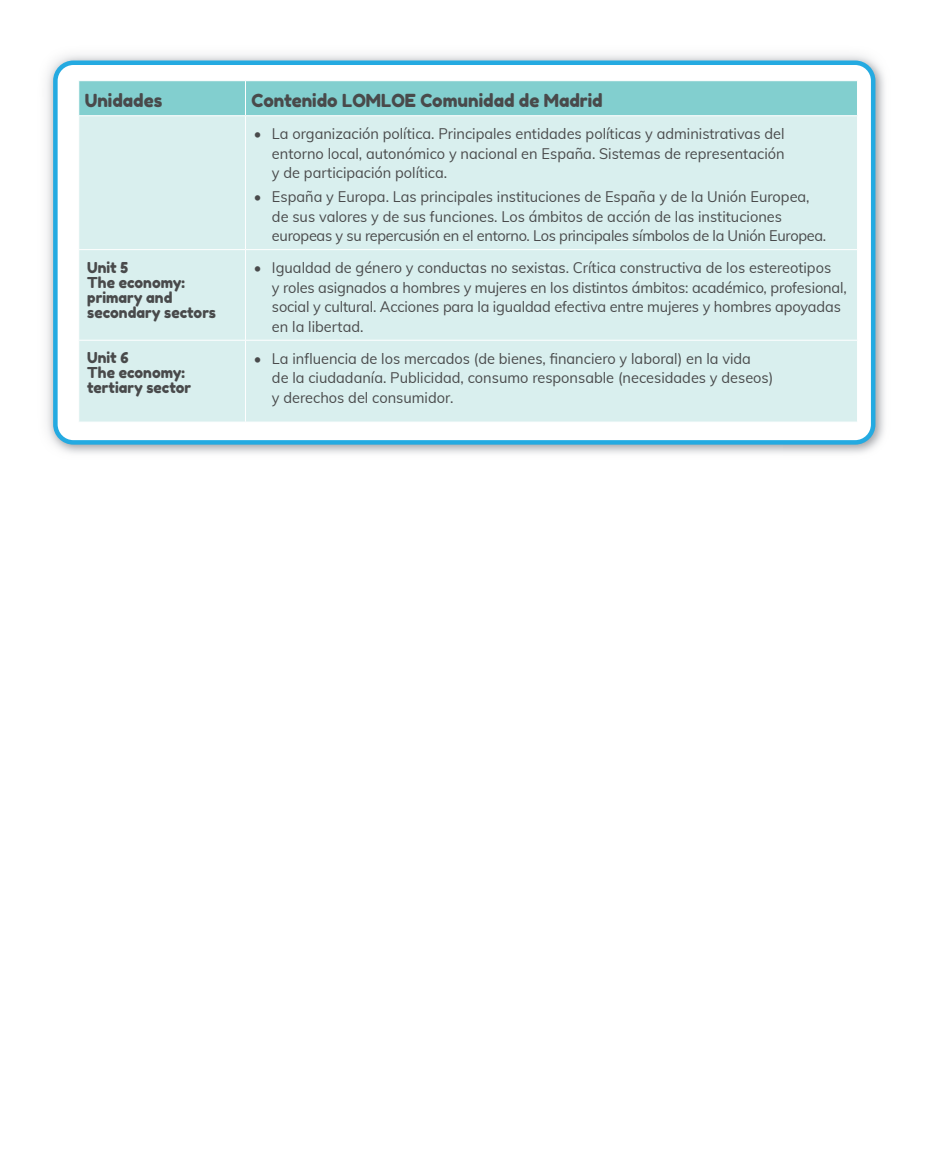
<style>
.page{position:relative;width:928px;height:1174px;background:#fff}
.page>*{position:absolute;margin:0;border:0;box-sizing:border-box;transform-origin:0 0}
.t1{font:18px "Fredoka One";color:#494a4b}
.t2{font:15px/19.5px "Muli";color:#494a4b}
.t3{font:15px/15px "Fredoka One";color:#494a4b}
.s1{font-weight:300}
</style>
<div class="page">
<img style="left:47px;top:96px;width:1px;height:334px">
<img style="left:48px;top:55px;width:837px;height:399px">
<div style="left:55px;top:63px;width:818px;height:379px;background:#fff;border-radius:18px"></div>
<div style="left:53px;top:60px;width:822px;height:385px;border:4px solid #24aae1;border-radius:18px"></div>
<div style="left:79px;top:81px;width:778px;height:34px;background:#82cfcf"></div>
<div style="left:79px;top:116px;width:778px;height:306px;background:#d9efee"></div>
<hr style="left:245px;top:81px;width:1px;height:34px;background:#fff">
<hr style="left:245px;top:116px;width:1px;height:133px;background:#fff">
<hr style="left:78px;top:249px;width:167px;height:1px;background:#fff">
<hr style="left:245px;top:249px;width:613px;height:1px;background:#fff">
<hr style="left:245px;top:250px;width:1px;height:90px;background:#fff">
<hr style="left:78px;top:340px;width:167px;height:1px;background:#fff">
<hr style="left:245px;top:340px;width:613px;height:1px;background:#fff">
<hr style="left:245px;top:341px;width:1px;height:81px;background:#fff">
<p class="t1" style="left:85px;top:89px;width:79px">Unidades</p>
<p class="t1" style="left:251px;top:89px;width:353px">Contenido LOMLOE Comunidad de Madrid</p>
<p class="t2" style="left:272px;top:123px;width:514px;text-align:justify;text-indent:-18px"><span class="s1">•</span> La organización política. Principales entidades políticas y administrativas del entorno local, autonómico y nacional en España. Sistemas de representación y de participación política.</p>
<p class="t2" style="left:272px;top:186px;width:556px;text-indent:-18px"><span class="s1">•</span> España y Europa. Las principales instituciones de España y de la Unión Europea, de sus valores y de sus funciones. Los ámbitos de acción de las instituciones europeas y su repercusión en el entorno. Los principales símbolos de la Unión Europea.</p>
<p class="t3" style="left:87px;top:260px;width:130px">Unit 5<br>The economy: primary and secondary sectors</p>
<p class="t2" style="left:272px;top:257px;width:576px;text-indent:-18px"><span class="s1">•</span> Igualdad de género y conductas no sexistas. Crítica constructiva de los estereotipos<br>y roles asignados a hombres y mujeres en los distintos ámbitos: académico, profesional, social y cultural. Acciones para la igualdad efectiva entre mujeres y hombres apoyadas en la libertad.</p>
<p class="t3" style="left:87px;top:350px;width:106px">Unit 6<br>The economy: tertiary sector</p>
<p class="t2" style="left:272px;top:348px;width:503px;text-indent:-18px"><span class="s1">•</span> La influencia de los mercados (de bienes, financiero y laboral) en la vida<br>de la ciudadanía. Publicidad, consumo responsable (necesidades y deseos) y derechos del consumidor.</p>
</div>
